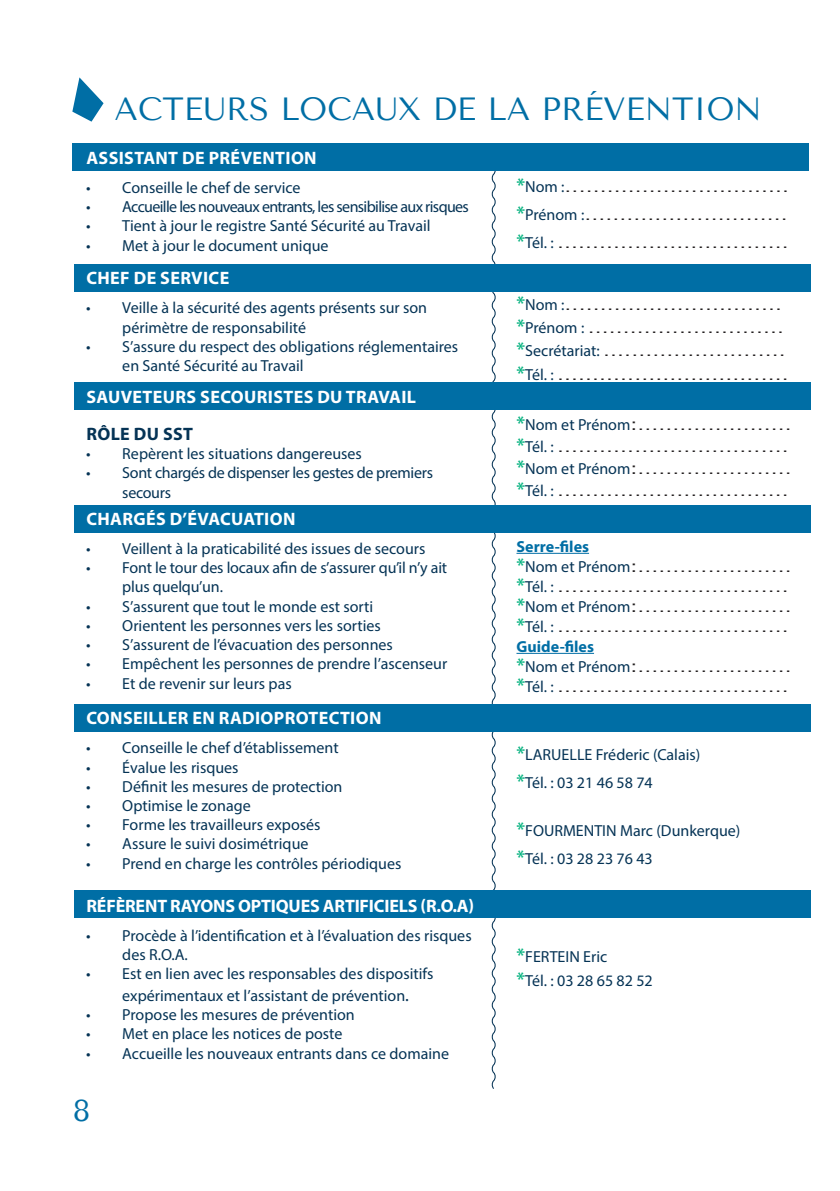
<style>
.page{position:relative;width:840px;height:1191px;background:#fff}
.page>*{position:absolute;margin:0;border:0;box-sizing:border-box;transform-origin:0 0}
.t1{font:32px "Tenor Sans";color:#006ea5}
.t2{font:30px "Tenor Sans";color:#006ea5}
.t3{font:700 18px "Myriad Pro";letter-spacing:.02em;color:#fff}
.t4{font:700 18px "Myriad Pro";letter-spacing:-.01em;color:#fff}
.t5{font:700 18px "Myriad Pro";letter-spacing:.02em;color:#053355}
.t6{font:16px/19.2px "Myriad Pro";color:#053355}
.t7{font:16px/20px "News Gothic";color:#231f20;scale:1.4 1}
.t8{font:16px "Myriad Pro";letter-spacing:-.04em;color:#053355}
.t9{font:16px/19.2px "Myriad Pro";letter-spacing:-.02em;color:#053355}
.t10{font:700 16px "Myriad Pro";color:#006ea5}
.s1{font-size:18px}
.s2{font-family:"Myriad Pro";font-weight:600;font-size:20px;color:#03b17e}
.s3{font-family:"Myriad Pro";color:#053355}
.s4{font-family:"Myriad Pro";font-weight:700;color:#006ea5}
.s5{font-weight:600;font-size:20px;color:#03b17e}
</style>
<div class="page">
<svg style="left:490px;top:170px;width:7px;height:919px"></svg>
<div style="left:72px;top:143px;width:736px;height:27px;background:#006ea5"></div>
<div style="left:74px;top:264px;width:736px;height:27px;background:#006ea5"></div>
<div style="left:74px;top:383px;width:736px;height:27px;background:#006ea5"></div>
<div style="left:74px;top:704px;width:736px;height:28px;background:#006ea5"></div>
<div style="left:74px;top:505px;width:736px;height:27px;background:#006ea5"></div>
<div style="left:74px;top:890px;width:736px;height:27px;background:#006ea5"></div>
<hr style="left:516px;top:553px;width:72px;height:1px;background:#006ea5">
<hr style="left:516px;top:653px;width:77px;height:1px;background:#006ea5">
<svg style="left:72px;top:77px;width:31px;height:45px"></svg>
<p class="t1" style="left:115px;top:91px;width:648px">ACTEURS LOCAUX DE LA PRÉVENTION</p>
<p class="t3" style="left:86px;top:146px;width:232px">ASSISTANT DE PRÉVENTION</p>
<p class="t6" style="left:86px;top:178px;width:216px">• Conseille le chef de service</p>
<p class="t8" style="left:86px;top:197px;width:384px">• Accueille les nouveaux entrants, les sensibilise aux risques</p>
<p class="t6" style="left:86px;top:216px;width:346px">• Tient à jour le registre Santé Sécurité au Travail</p>
<p class="t6" style="left:86px;top:235px;width:243px">• Met à jour le document unique</p>
<p class="t3" style="left:86px;top:266px;width:144px">CHEF DE SERVICE</p>
<p class="t6" style="left:122px;top:298px;width:306px;text-indent:-36px">• Veille à la sécurité des agents présents sur son périmètre de responsabilité</p>
<p class="t6" style="left:122px;top:337px;width:337px;text-indent:-36px">• S’assure du respect des obligations réglementaires en Santé Sécurité au Travail</p>
<p class="t3" style="left:86px;top:385px;width:331px">SAUVETEURS SECOURISTES DU TRAVAIL</p>
<p class="t5" style="left:86px;top:422px;width:108px">RÔLE DU SST</p>
<p class="t6" style="left:86px;top:444px;width:277px">• Repèrent les situations dangereuses</p>
<p class="t9" style="left:122px;top:463px;width:312px;text-indent:-36px">• Sont chargés de dispenser les gestes de premiers secours</p>
<p class="t3" style="left:86px;top:507px;width:210px">CHARGÉS D’ÉVACUATION</p>
<p class="t6" style="left:86px;top:539px;width:340px">• Veillent à la praticabilité des issues de secours</p>
<p class="t6" style="left:122px;top:558px;width:326px;text-indent:-36px">• Font le tour des locaux afin de s’assurer qu’il n’y ait plus quelqu’un.</p>
<p class="t6" style="left:86px;top:596px;width:288px">• S’assurent que tout le monde est sorti</p>
<p class="t6" style="left:86px;top:615px;width:296px">• Orientent les personnes vers les sorties</p>
<p class="t6" style="left:86px;top:635px;width:308px">• S’assurent de l’évacuation des personnes</p>
<p class="t6" style="left:86px;top:654px;width:362px">• Empêchent les personnes de prendre l’ascenseur</p>
<p class="t6" style="left:86px;top:673px;width:207px">• Et de revenir sur leurs pas</p>
<p class="t3" style="left:86px;top:706px;width:296px">CONSEILLER EN RADIOPROTECTION</p>
<p class="t6" style="left:86px;top:738px;width:254px">• Conseille le chef d’établissement</p>
<p class="t6" style="left:86px;top:757px;width:154px">• Évalue les risques</p>
<p class="t6" style="left:86px;top:776px;width:257px">• Définit les mesures de protection</p>
<p class="t6" style="left:86px;top:795px;width:166px">• Optimise le zonage</p>
<p class="t6" style="left:86px;top:815px;width:236px">• Forme les travailleurs exposés</p>
<p class="t6" style="left:86px;top:834px;width:223px">• Assure le suivi dosimétrique</p>
<p class="t6" style="left:86px;top:853px;width:316px">• Prend en charge les contrôles périodiques</p>
<p class="t4" style="left:86px;top:894px;width:389px">RÉFÈRENT RAYONS OPTIQUES ARTIFICIELS (R.O.A)</p>
<p class="t6" style="left:122px;top:925px;width:350px;text-indent:-36px">• Procède à l’identification et à l’évaluation des risques des R.O.A.</p>
<p class="t6" style="left:122px;top:963px;width:312px;line-height:21.6px;text-indent:-36px">• Est en lien avec les responsables des dispositifs expérimentaux et l’assistant de prévention<span class="s1">.</span></p>
<p class="t6" style="left:86px;top:1005px;width:270px">• Propose les mesures de prévention</p>
<p class="t6" style="left:86px;top:1024px;width:257px">• Met en place les notices de poste</p>
<p class="t6" style="left:86px;top:1043px;width:364px">• Accueille les nouveaux entrants dans ce domaine</p>
<h2 class="t2" style="left:73px;top:1093px;width:19px">8</h2>
<p class="t7" style="left:516px;top:176px;width:196px"><span class="s2">*</span><span class="s3">Nom :</span>................................</p>
<p class="t7" style="left:516px;top:204px;width:195px"><span class="s2">*</span><span class="s3">Prénom :</span>.............................</p>
<p class="t7" style="left:516px;top:232px;width:196px"><span class="s2">*</span><span class="s3">Tél. :</span> .................................</p>
<p class="t7" style="left:516px;top:294px;width:191px"><span class="s2">*</span><span class="s3">Nom :</span>...............................</p>
<p class="t7" style="left:516px;top:317px;width:193px"><span class="s2">*</span><span class="s3">Prénom :</span> ............................</p>
<p class="t7" style="left:516px;top:340px;width:194px"><span class="s2">*</span><span class="s3">Secrétariat:</span> ..........................</p>
<p class="t7" style="left:516px;top:364px;width:196px"><span class="s2">*</span><span class="s3">Tél. :</span> .................................</p>
<p class="t7" style="left:516px;top:414px;width:198px"><span class="s2">*</span><span class="s3">Nom et Prénom</span>:......................</p>
<p class="t7" style="left:516px;top:436px;width:196px"><span class="s2">*</span><span class="s3">Tél. :</span> .................................</p>
<p class="t7" style="left:516px;top:458px;width:198px"><span class="s2">*</span><span class="s3">Nom et Prénom</span>:......................</p>
<p class="t7" style="left:516px;top:480px;width:196px"><span class="s2">*</span><span class="s3">Tél. :</span> .................................</p>
<p class="t10" style="left:516px;top:536px;width:74px">Serre-files</p>
<p class="t7" style="left:516px;top:556px;width:198px"><span class="s2">*</span><span class="s3">Nom et Prénom</span>:......................</p>
<p class="t7" style="left:516px;top:576px;width:196px"><span class="s2">*</span><span class="s3">Tél. :</span> .................................</p>
<p class="t7" style="left:516px;top:596px;width:198px"><span class="s2">*</span><span class="s3">Nom et Prénom</span>:......................</p>
<p class="t7" style="left:516px;top:616px;width:196px"><span class="s2">*</span><span class="s3">Tél. :</span> .................................<br><span class="s4">Guide-files</span></p>
<p class="t7" style="left:516px;top:656px;width:198px"><span class="s2">*</span><span class="s3">Nom et Prénom</span>:......................</p>
<p class="t7" style="left:516px;top:676px;width:196px"><span class="s2">*</span><span class="s3">Tél. :</span> .................................</p>
<p class="t6" style="left:516px;top:744px;width:185px"><span class="s5">*</span>LARUELLE Fréderic (Calais)</p>
<p class="t6" style="left:516px;top:772px;width:138px"><span class="s5">*</span>Tél. : 03 21 46 58 74</p>
<p class="t6" style="left:516px;top:820px;width:225px"><span class="s5">*</span>FOURMENTIN Marc (Dunkerque)</p>
<p class="t6" style="left:516px;top:848px;width:138px"><span class="s5">*</span>Tél. : 03 28 23 76 43</p>
<p class="t6" style="left:516px;top:946px;width:92px"><span class="s5">*</span>FERTEIN Eric</p>
<p class="t6" style="left:516px;top:970px;width:138px"><span class="s5">*</span>Tél. : 03 28 65 82 52</p>
</div>
